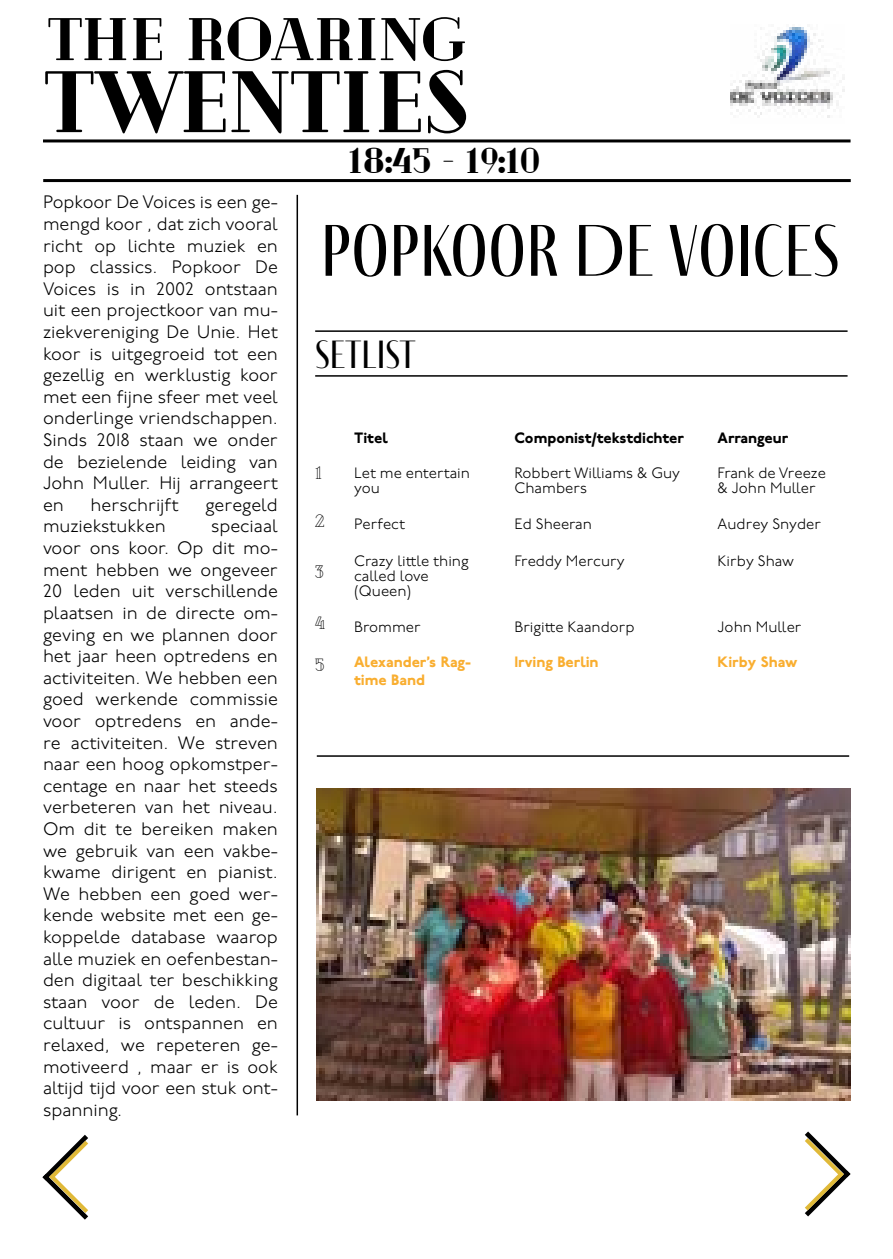
<style>
.page{position:relative;width:893px;height:1259px;background:#fff}
.page>*{position:absolute;margin:0;border:0;box-sizing:border-box;transform-origin:0 0}
.t1{font:900 87px "Cheque";color:#000}
.t2{font:75px "Fino Sans";color:#000}
.t3{font:900 60px "Cheque";letter-spacing:-.01em;color:#000}
.t4{font:40.5px "Fino Sans";color:#000}
.t5{font:900 36px "Cheque";color:#000}
.t6{font:300 18px/21.6px "P22 Underground";color:#000;text-align:justify}
.t7{font:18px "Cheque";color:#000}
.t8{font:300 15px/15px "P22 Underground";color:#000}
.t9{font:800 15px/18px "P22 Underground";color:#f9ae30}
.t10{font:800 15px "P22 Underground";color:#000}
</style>
<div class="page">
<svg style="left:805px;top:1131px;width:45px;height:85px"></svg>
<svg style="left:43px;top:1134px;width:45px;height:85px"></svg>
<img style="left:317px;top:789px;width:533px;height:311px">
<hr style="left:43px;top:179px;width:808px;height:3px;background:#000">
<hr style="left:43px;top:139px;width:807px;height:3px;background:#000">
<hr style="left:315px;top:375px;width:533px;height:2px;background:#000">
<hr style="left:315px;top:330px;width:533px;height:2px;background:#000">
<hr style="left:297px;top:195px;width:1px;height:920px;background:#000">
<hr style="left:317px;top:755px;width:532px;height:2px;background:#000">
<img style="left:730px;top:27px;width:114px;height:91px">
<h3 class="t3" style="left:48px;top:6px;width:419px">THE ROARING</h3>
<h1 class="t1" style="left:45px;top:53px;width:425px">TWENTIES</h1>
<h3 class="t5" style="left:348px;top:140px;width:193px">18:45 - 19:10</h3>
<p class="t6" style="left:43px;top:192px;width:236px">Popkoor De Voices is een ge&shy;mengd koor , dat zich vooral richt op lichte muziek en pop classics. Popkoor De Voices is in 2002 ontstaan uit een projectkoor van mu&shy;ziekvereniging De Unie. Het koor is uitgegroeid tot een gezellig en werklustig koor met een fijne sfeer met veel onderlinge vriendschappen.<br>Sinds 2018 staan we onder de bezielende leiding van John Muller. Hij arrangeert en</p>
<p class="t6" style="left:91px;top:495px;width:90px">herschrijft</p>
<p class="t6" style="left:205px;top:495px;width:74px">geregeld</p>
<p class="t6" style="left:43px;top:516px;width:124px">muziekstukken</p>
<p class="t6" style="left:43px;top:516px;width:236px;text-indent:168px">speciaal voor ons koor. Op dit mo&shy;ment hebben we ongeveer 20 leden uit verschillende plaatsen in de directe om&shy;geving en we plannen door het jaar heen optredens en activiteiten. We hebben een goed werkende commissie voor optredens en ande&shy;re activiteiten. We streven naar een hoog opkomstper&shy;centage en naar het steeds verbeteren van het niveau.<br>Om dit te bereiken maken we gebruik van een vakbe&shy;kwame dirigent en pianist.<br>We hebben een goed wer&shy;kende website met een ge&shy;koppelde database waarop alle muziek en oefenbestan&shy;den digitaal ter beschikking staan voor de leden. De cultuur is ontspannen en relaxed, we repeteren ge&shy;motiveerd , maar er is ook altijd tijd voor een stuk ont&shy;spanning.</p>
<h2 class="t2" style="left:321px;top:208px;width:520px">POPKOOR DE VOICES</h2>
<h3 class="t4" style="left:315px;top:332px;width:102px">SETLIST</h3>
<p class="t7" style="left:315px;top:462px;width:9px">1</p>
<p class="t7" style="left:315px;top:510px;width:11px">2</p>
<p class="t7" style="left:315px;top:561px;width:10px">3</p>
<p class="t7" style="left:315px;top:612px;width:12px">4</p>
<p class="t7" style="left:315px;top:654px;width:11px">5</p>
<p class="t10" style="left:354px;top:429px;width:35px">Titel</p>
<p class="t10" style="left:514px;top:429px;width:171px">Componist/tekstdichter</p>
<p class="t10" style="left:718px;top:429px;width:72px">Arrangeur</p>
<p class="t8" style="left:354px;top:466px;width:117px">Let me entertain you</p>
<p class="t8" style="left:514px;top:466px;width:167px">Robbert Williams &amp; Guy<br>Chambers</p>
<p class="t8" style="left:718px;top:466px;width:110px">Frank de Vreeze &amp; John Muller</p>
<p class="t8" style="left:354px;top:517px;width:52px">Perfect</p>
<p class="t8" style="left:514px;top:517px;width:79px">Ed Sheeran</p>
<p class="t8" style="left:718px;top:517px;width:105px">Audrey Snyder</p>
<p class="t8" style="left:354px;top:554px;width:116px">Crazy little thing called love (Queen)</p>
<p class="t8" style="left:514px;top:554px;width:112px">Freddy Mercury</p>
<p class="t8" style="left:718px;top:554px;width:78px">Kirby Shaw</p>
<p class="t8" style="left:354px;top:619px;width:68px">Brommer</p>
<p class="t8" style="left:514px;top:619px;width:122px">Brigitte Kaandorp</p>
<p class="t8" style="left:718px;top:619px;width:85px">John Muller</p>
<p class="t9" style="left:354px;top:653px;width:118px">Alexander’s Rag&shy;time Band</p>
<p class="t9" style="left:514px;top:653px;width:86px">Irving Berlin</p>
<p class="t9" style="left:718px;top:653px;width:81px">Kirby Shaw</p>
</div>
